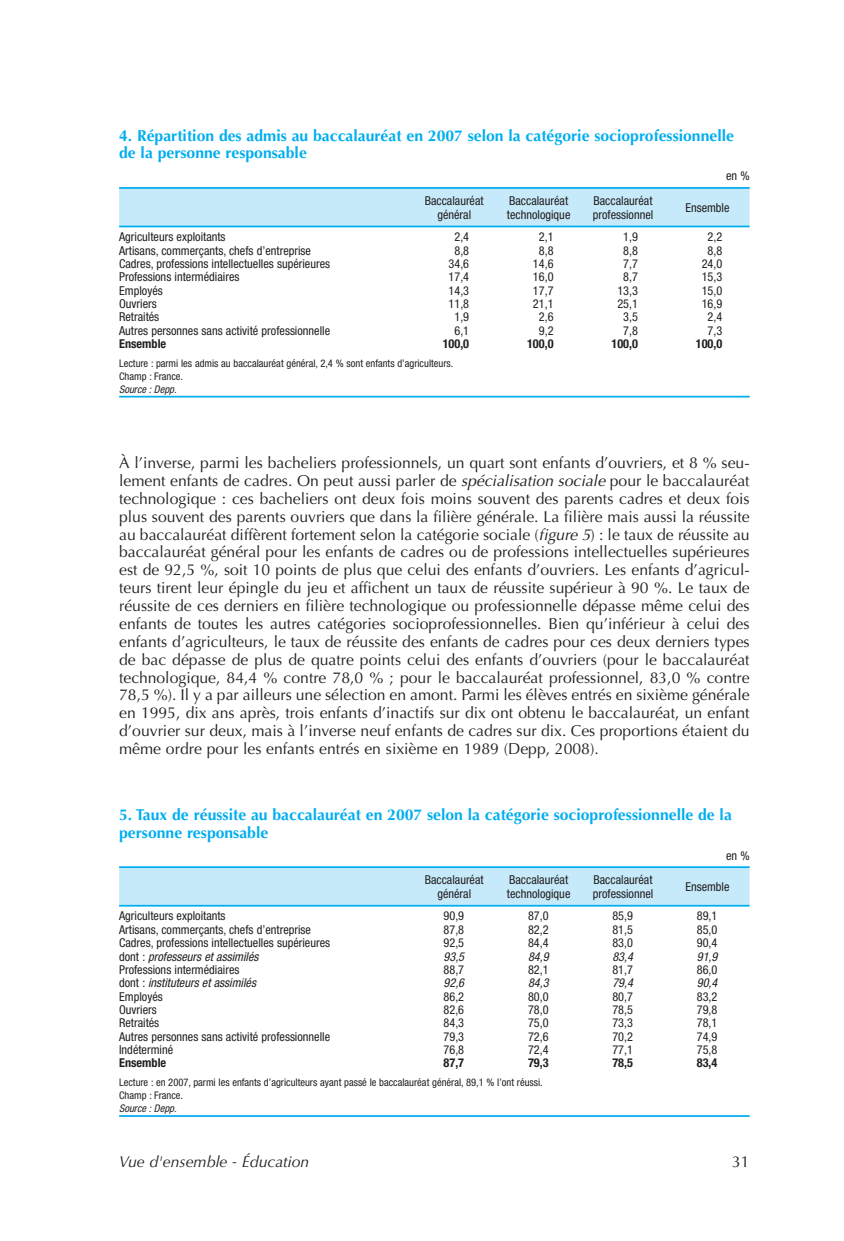
<style>
.page{position:relative;width:844px;height:1241px;background:#fff}
.page>*{position:absolute;margin:0;border:0;box-sizing:border-box;transform-origin:0 0}
.t1{font:15.75px/17.8px "Optima";color:#231f20;text-align:justify}
.t2{font:700 15.75px/17.8px "Optima";color:#00aeef}
.t3{font:italic 15.75px "Optima";color:#231f20}
.t4{font:condensed 12.25px/14px "Helvetica Neue";color:#231f20}
.t5{font:italic condensed 12.25px "Helvetica Neue";color:#231f20}
.t6{font:700 condensed 12.25px "Helvetica Neue";color:#231f20}
.t7{font:condensed 10.5px/13.1px "Helvetica Neue";color:#231f20}
.t8{font:italic condensed 10.5px "Helvetica Neue";color:#231f20}
.s1{font-style:italic}
.s2{font-style:normal}
</style>
<div class="page">
<div style="left:119px;top:189px;width:630px;height:36px;background:#c6eafa"></div>
<hr style="left:119px;top:187px;width:630px;height:2px;background:#00aeef">
<hr style="left:119px;top:225px;width:630px;height:2px;background:#00aeef">
<hr style="left:119px;top:396px;width:630px;height:1px;background:#00aeef">
<div style="left:119px;top:867px;width:630px;height:37px;background:#c6eafa"></div>
<hr style="left:119px;top:866px;width:630px;height:1px;background:#00aeef">
<hr style="left:119px;top:904px;width:630px;height:2px;background:#00aeef">
<hr style="left:119px;top:1114px;width:630px;height:2px;background:#00aeef">
<p class="t2" style="left:119px;top:128px;width:616px">4. Répartition des admis au baccalauréat en 2007 selon la catégorie socioprofessionnelle de la personne responsable</p>
<p class="t4" style="left:725px;top:170px;width:25px">en %</p>
<p class="t4" style="left:424px;top:195px;width:61px;text-align:center">Baccalauréat général</p>
<p class="t4" style="left:506px;top:195px;width:65px">Baccalauréat technologique</p>
<p class="t4" style="left:592px;top:195px;width:62px">Baccalauréat professionnel</p>
<p class="t4" style="left:685px;top:202px;width:46px">Ensemble</p>
<p class="t4" style="left:119px;top:231px;width:108px">Agriculteurs exploitants</p>
<p class="t4" style="left:454px;top:231px;width:16px">2,4</p>
<p class="t4" style="left:538px;top:231px;width:16px">2,1</p>
<p class="t4" style="left:623px;top:231px;width:16px">1,9</p>
<p class="t4" style="left:707px;top:231px;width:16px">2,2</p>
<p class="t4" style="left:119px;top:244px;width:193px">Artisans, commerçants, chefs d’entreprise</p>
<p class="t4" style="left:454px;top:244px;width:16px">8,8</p>
<p class="t4" style="left:538px;top:244px;width:16px">8,8</p>
<p class="t4" style="left:623px;top:244px;width:16px">8,8</p>
<p class="t4" style="left:707px;top:244px;width:16px">8,8</p>
<p class="t4" style="left:119px;top:257px;width:212px">Cadres, professions intellectuelles supérieures</p>
<p class="t4" style="left:448px;top:257px;width:22px">34,6</p>
<p class="t4" style="left:533px;top:257px;width:22px">14,6</p>
<p class="t4" style="left:623px;top:257px;width:16px">7,7</p>
<p class="t4" style="left:701px;top:257px;width:22px">24,0</p>
<p class="t4" style="left:119px;top:271px;width:122px">Professions intermédiaires</p>
<p class="t4" style="left:448px;top:271px;width:22px">17,4</p>
<p class="t4" style="left:533px;top:271px;width:22px">16,0</p>
<p class="t4" style="left:623px;top:271px;width:16px">8,7</p>
<p class="t4" style="left:701px;top:271px;width:22px">15,3</p>
<p class="t4" style="left:119px;top:284px;width:45px">Employés</p>
<p class="t4" style="left:448px;top:284px;width:22px">14,3</p>
<p class="t4" style="left:533px;top:284px;width:22px">17,7</p>
<p class="t4" style="left:617px;top:284px;width:22px">13,3</p>
<p class="t4" style="left:701px;top:284px;width:22px">15,0</p>
<p class="t4" style="left:119px;top:298px;width:39px">Ouvriers</p>
<p class="t4" style="left:448px;top:298px;width:22px">11,8</p>
<p class="t4" style="left:533px;top:298px;width:22px">21,1</p>
<p class="t4" style="left:617px;top:298px;width:22px">25,1</p>
<p class="t4" style="left:701px;top:298px;width:22px">16,9</p>
<p class="t4" style="left:119px;top:311px;width:42px">Retraités</p>
<p class="t4" style="left:454px;top:311px;width:16px">1,9</p>
<p class="t4" style="left:538px;top:311px;width:16px">2,6</p>
<p class="t4" style="left:623px;top:311px;width:16px">3,5</p>
<p class="t4" style="left:707px;top:311px;width:16px">2,4</p>
<p class="t4" style="left:119px;top:324px;width:212px">Autres personnes sans activité professionnelle</p>
<p class="t4" style="left:454px;top:324px;width:16px">6,1</p>
<p class="t4" style="left:538px;top:324px;width:16px">9,2</p>
<p class="t4" style="left:623px;top:324px;width:16px">7,8</p>
<p class="t4" style="left:707px;top:324px;width:16px">7,3</p>
<p class="t6" style="left:119px;top:339px;width:49px">Ensemble</p>
<p class="t6" style="left:442px;top:339px;width:28px">100,0</p>
<p class="t6" style="left:527px;top:339px;width:28px">100,0</p>
<p class="t6" style="left:611px;top:339px;width:28px">100,0</p>
<p class="t6" style="left:695px;top:339px;width:28px">100,0</p>
<p class="t7" style="left:119px;top:357px;width:335px">Lecture : parmi les admis au baccalauréat général, 2,4 % sont enfants d’agriculteurs.<br>Champ : France.</p>
<p class="t8" style="left:119px;top:385px;width:59px">Source : Depp.</p>
<p class="t1" style="left:119px;top:455px;width:632px">À l’inverse, parmi les bacheliers professionnels, un quart sont enfants d’ouvriers, et 8 % seu&shy;lement enfants de cadres. On peut aussi parler de <span class="s1">spécialisation sociale</span> pour le baccalauréat technologique : ces bacheliers ont deux fois moins souvent des parents cadres et deux fois plus souvent des parents ouvriers que dans la filière générale. La filière mais aussi la réussite au baccalauréat diffèrent fortement selon la catégorie sociale (<span class="s1">figure 5</span>) : le taux de réussite au baccalauréat général pour les enfants de cadres ou de professions intellectuelles supérieures est de 92,5 %, soit 10 points de plus que celui des enfants d’ouvriers. Les enfants d’agricul&shy;teurs tirent leur épingle du jeu et affichent un taux de réussite supérieur à 90 %. Le taux de réussite de ces derniers en filière technologique ou professionnelle dépasse même celui des enfants de toutes les autres catégories socioprofessionnelles. Bien qu’inférieur à celui des enfants d’agriculteurs, le taux de réussite des enfants de cadres pour ces deux derniers types de bac dépasse de plus de quatre points celui des enfants d’ouvriers (pour le baccalauréat technologique, 84,4 % contre 78,0 % ; pour le baccalauréat professionnel, 83,0 % contre 78,5 %). Il y a par ailleurs une sélection en amont. Parmi les élèves entrés en sixième générale en 1995, dix ans après, trois enfants d’inactifs sur dix ont obtenu le baccalauréat, un enfant d’ouvrier sur deux, mais à l’inverse neuf enfants de cadres sur dix. Ces proportions étaient du même ordre pour les enfants entrés en sixième en 1989 (Depp, 2008).</p>
<p class="t2" style="left:119px;top:807px;width:614px">5. Taux de réussite au baccalauréat en 2007 selon la catégorie socioprofessionnelle de la personne responsable</p>
<p class="t4" style="left:725px;top:849px;width:25px">en %</p>
<p class="t4" style="left:424px;top:873px;width:61px;text-align:center">Baccalauréat général</p>
<p class="t4" style="left:506px;top:873px;width:65px">Baccalauréat technologique</p>
<p class="t4" style="left:592px;top:873px;width:62px">Baccalauréat professionnel</p>
<p class="t4" style="left:685px;top:880px;width:46px">Ensemble</p>
<p class="t4" style="left:119px;top:909px;width:108px">Agriculteurs exploitants</p>
<p class="t4" style="left:443px;top:909px;width:22px">90,9</p>
<p class="t4" style="left:528px;top:909px;width:22px">87,0</p>
<p class="t4" style="left:612px;top:909px;width:22px">85,9</p>
<p class="t4" style="left:696px;top:909px;width:22px">89,1</p>
<p class="t4" style="left:119px;top:923px;width:193px">Artisans, commerçants, chefs d’entreprise</p>
<p class="t4" style="left:443px;top:923px;width:22px">87,8</p>
<p class="t4" style="left:528px;top:923px;width:22px">82,2</p>
<p class="t4" style="left:612px;top:923px;width:22px">81,5</p>
<p class="t4" style="left:696px;top:923px;width:22px">85,0</p>
<p class="t4" style="left:119px;top:936px;width:212px">Cadres, professions intellectuelles supérieures</p>
<p class="t4" style="left:443px;top:936px;width:22px">92,5</p>
<p class="t4" style="left:528px;top:936px;width:22px">84,4</p>
<p class="t4" style="left:612px;top:936px;width:22px">83,0</p>
<p class="t4" style="left:696px;top:936px;width:22px">90,4</p>
<p class="t5" style="left:119px;top:951px;width:141px"><span class="s2">dont :</span> professeurs et assimilés</p>
<p class="t5" style="left:443px;top:951px;width:22px">93,5</p>
<p class="t5" style="left:528px;top:951px;width:22px">84,9</p>
<p class="t5" style="left:612px;top:951px;width:22px">83,4</p>
<p class="t5" style="left:696px;top:951px;width:22px">91,9</p>
<p class="t4" style="left:119px;top:963px;width:122px">Professions intermédiaires</p>
<p class="t4" style="left:443px;top:963px;width:22px">88,7</p>
<p class="t4" style="left:528px;top:963px;width:22px">82,1</p>
<p class="t4" style="left:612px;top:963px;width:22px">81,7</p>
<p class="t4" style="left:696px;top:963px;width:22px">86,0</p>
<p class="t5" style="left:119px;top:978px;width:138px"><span class="s2">dont :</span> instituteurs et assimilés</p>
<p class="t5" style="left:443px;top:978px;width:22px">92,6</p>
<p class="t5" style="left:528px;top:978px;width:22px">84,3</p>
<p class="t5" style="left:612px;top:978px;width:22px">79,4</p>
<p class="t5" style="left:696px;top:978px;width:22px">90,4</p>
<p class="t4" style="left:119px;top:990px;width:45px">Employés</p>
<p class="t4" style="left:443px;top:990px;width:22px">86,2</p>
<p class="t4" style="left:528px;top:990px;width:22px">80,0</p>
<p class="t4" style="left:612px;top:990px;width:22px">80,7</p>
<p class="t4" style="left:696px;top:990px;width:22px">83,2</p>
<p class="t4" style="left:119px;top:1003px;width:39px">Ouvriers</p>
<p class="t4" style="left:443px;top:1003px;width:22px">82,6</p>
<p class="t4" style="left:528px;top:1003px;width:22px">78,0</p>
<p class="t4" style="left:612px;top:1003px;width:22px">78,5</p>
<p class="t4" style="left:696px;top:1003px;width:22px">79,8</p>
<p class="t4" style="left:119px;top:1016px;width:42px">Retraités</p>
<p class="t4" style="left:443px;top:1016px;width:22px">84,3</p>
<p class="t4" style="left:528px;top:1016px;width:22px">75,0</p>
<p class="t4" style="left:612px;top:1016px;width:22px">73,3</p>
<p class="t4" style="left:696px;top:1016px;width:22px">78,1</p>
<p class="t4" style="left:119px;top:1030px;width:212px">Autres personnes sans activité professionnelle</p>
<p class="t4" style="left:443px;top:1030px;width:22px">79,3</p>
<p class="t4" style="left:528px;top:1030px;width:22px">72,6</p>
<p class="t4" style="left:612px;top:1030px;width:22px">70,2</p>
<p class="t4" style="left:696px;top:1030px;width:22px">74,9</p>
<p class="t4" style="left:119px;top:1043px;width:55px">Indéterminé</p>
<p class="t4" style="left:443px;top:1043px;width:22px">76,8</p>
<p class="t4" style="left:528px;top:1043px;width:22px">72,4</p>
<p class="t4" style="left:612px;top:1043px;width:22px">77,1</p>
<p class="t4" style="left:696px;top:1043px;width:22px">75,8</p>
<p class="t6" style="left:119px;top:1058px;width:49px">Ensemble</p>
<p class="t6" style="left:443px;top:1058px;width:22px">87,7</p>
<p class="t6" style="left:528px;top:1058px;width:22px">79,3</p>
<p class="t6" style="left:612px;top:1058px;width:22px">78,5</p>
<p class="t6" style="left:696px;top:1058px;width:22px">83,4</p>
<p class="t7" style="left:119px;top:1076px;width:425px">Lecture : en 2007, parmi les enfants d’agriculteurs ayant passé le baccalauréat général, 89,1 % l’ont réussi.<br>Champ : France.</p>
<p class="t8" style="left:119px;top:1104px;width:59px">Source : Depp.</p>
<p class="t3" style="left:119px;top:1154px;width:191px">Vue d'ensemble - Éducation</p>
<p class="t1" style="left:732px;top:1153px;width:19px">31</p>
</div>
